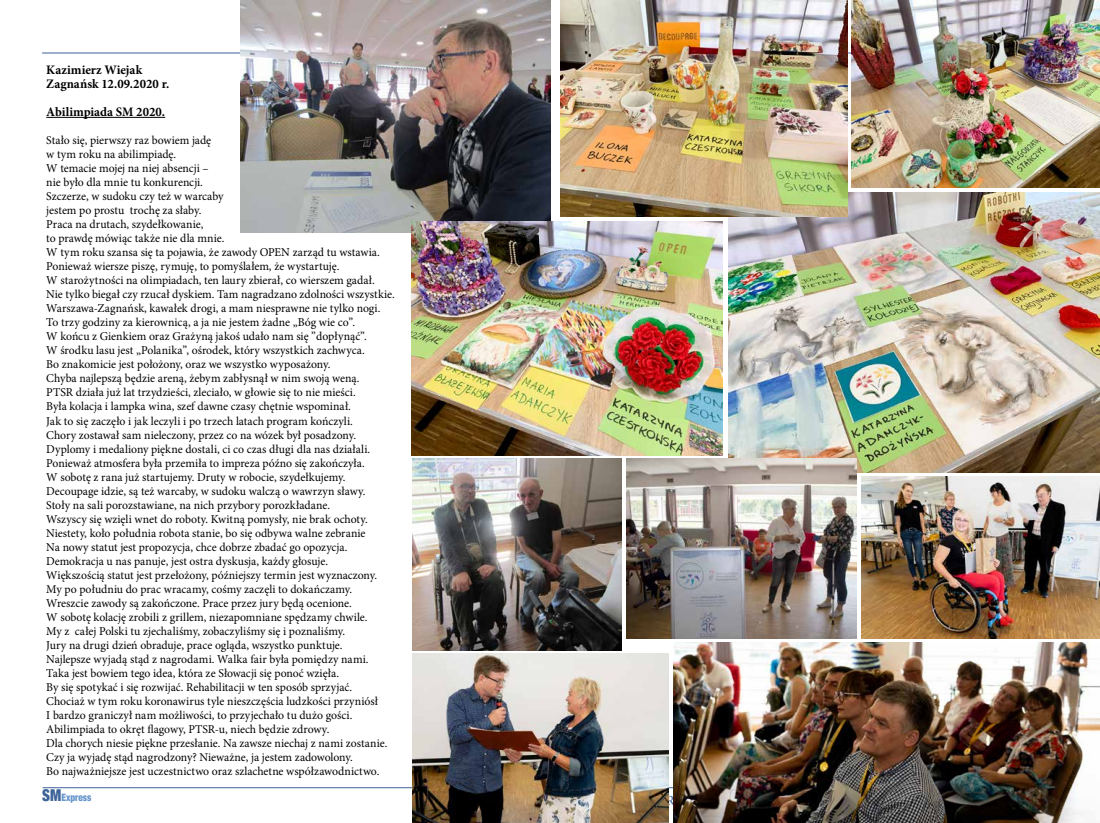
<style>
.page{position:relative;width:1100px;height:823px;background:#fff}
.page>*{position:absolute;margin:0;border:0;box-sizing:border-box;transform-origin:0 0}
.t1{font:700 13px/14px "Minion Pro";color:#000}
.t2{font:12px/14px "Minion Pro";color:#000}
.t3{font:900 condensed 10.2px "Helvetica Neue";color:#6797cc;scale:.91 1}
.s1{font-size:16.3px;color:#3c6398}
</style>
<div class="page">
<hr style="left:42px;top:52px;width:465px;height:1px;background:#3c6398">
<hr style="left:592px;top:52px;width:465px;height:1px;background:#3c6398">
<hr style="left:43px;top:786px;width:464px;height:1px;background:#3c6398">
<hr style="left:592px;top:786px;width:465px;height:1px;background:#3c6398">
<hr style="left:46px;top:117px;width:119px;height:1px;background:#000">
<img style="left:241px;top:1px;width:309px;height:231px">
<img style="left:729px;top:193px;width:371px;height:279px">
<img style="left:412px;top:458px;width:210px;height:192px">
<img style="left:561px;top:1px;width:287px;height:215px">
<img style="left:851px;top:1px;width:249px;height:186px">
<img style="left:411px;top:221px;width:312px;height:234px">
<img style="left:674px;top:642px;width:426px;height:180px">
<img style="left:412px;top:653px;width:256px;height:169px">
<img style="left:862px;top:476px;width:238px;height:162px">
<img style="left:626px;top:458px;width:230px;height:180px">
<p class="t1" style="left:46px;top:63px;width:125px">Kazimierz Wiejak<br>Zagnańsk 12.09.2020 r.</p>
<p class="t1" style="left:46px;top:105px;width:120px">Abilimpiada SM 2020.</p>
<p class="t2" style="left:46px;top:133px;width:350px">Stało się, pierwszy raz bowiem jadę<br>w tym roku na abilimpiadę.<br>W temacie mojej na niej absencji –<br>nie było dla mnie tu konkurencji.<br>Szczerze, w sudoku czy też w warcaby<br>jestem po prostu trochę za słaby.<br>Praca na drutach, szydełkowanie,<br>to prawdę mówiąc także nie dla mnie.<br>W tym roku szansa się ta pojawia, że zawody OPEN zarząd tu wstawia.<br>Ponieważ wiersze piszę, rymuję, to pomyślałem, że wystartuję.<br>W starożytności na olimpiadach, ten laury zbierał, co wierszem gadał.<br>Nie tylko biegał czy rzucał dyskiem. Tam nagradzano zdolności wszystkie.<br>Warszawa-Zagnańsk, kawałek drogi, a mam niesprawne nie tylko nogi.<br>To trzy godziny za kierownicą, a ja nie jestem żadne „Bóg wie co”.<br>W końcu z Gienkiem oraz Grażyną jakoś udało nam się ”dopłynąć”.<br>W środku lasu jest „Polanika”, ośrodek, który wszystkich zachwyca.<br>Bo znakomicie jest położony, oraz we wszystko wyposażony.<br>Chyba najlepszą będzie areną, żebym zabłysnął w nim swoją weną.<br>PTSR działa już lat trzydzieści, zleciało, w głowie się to nie mieści.<br>Była kolacja i lampka wina, szef dawne czasy chętnie wspominał.<br>Jak to się zaczęło i jak leczyli i po trzech latach program kończyli.<br>Chory zostawał sam nieleczony, przez co na wózek był posadzony.<br>Dyplomy i medaliony piękne dostali, ci co czas długi dla nas działali.<br>Ponieważ atmosfera była przemiła to impreza późno się zakończyła.<br>W sobotę z rana już startujemy. Druty w robocie, szydełkujemy.<br>Decoupage idzie, są też warcaby, w sudoku walczą o wawrzyn sławy.<br>Stoły na sali porozstawiane, na nich przybory porozkładane.<br>Wszyscy się wzięli wnet do roboty. Kwitną pomysły, nie brak ochoty.<br>Niestety, koło południa robota stanie, bo się odbywa walne zebranie<br>Na nowy statut jest propozycja, chce dobrze zbadać go opozycja.<br>Demokracja u nas panuje, jest ostra dyskusja, każdy głosuje.<br>Większością statut jest przełożony, późniejszy termin jest wyznaczony.<br>My po południu do prac wracamy, cośmy zaczęli to dokańczamy.<br>Wreszcie zawody są zakończone. Prace przez jury będą ocenione.<br>W sobotę kolację zrobili z grillem, niezapomniane spędzamy chwile.<br>My z całej Polski tu zjechaliśmy, zobaczyliśmy się i poznaliśmy.<br>Jury na drugi dzień obraduje, prace ogląda, wszystko punktuje.<br>Najlepsze wyjadą stąd z nagrodami. Walka fair była pomiędzy nami.<br>Taka jest bowiem tego idea, która ze Słowacji się ponoć wzięła.<br>By się spotykać i się rozwijać. Rehabilitacji w ten sposób sprzyjać.<br>Chociaż w tym roku koronawirus tyle nieszczęścia ludzkości przyniósł<br>I bardzo graniczył nam możliwości, to przyjechało tu dużo gości.<br>Abilimpiada to okręt flagowy, PTSR-u, niech będzie zdrowy.<br>Dla chorych niesie piękne przesłanie. Na zawsze niechaj z nami zostanie.<br>Czy ja wyjadę stąd nagrodzony? Nieważne, ja jestem zadowolony.<br>Bo najważniejsze jest uczestnictwo oraz szlachetne współzawodnictwo.</p>
<p class="t3" style="left:42px;top:788px;width:56px"><span class="s1">S M</span> Express</p>
</div>
